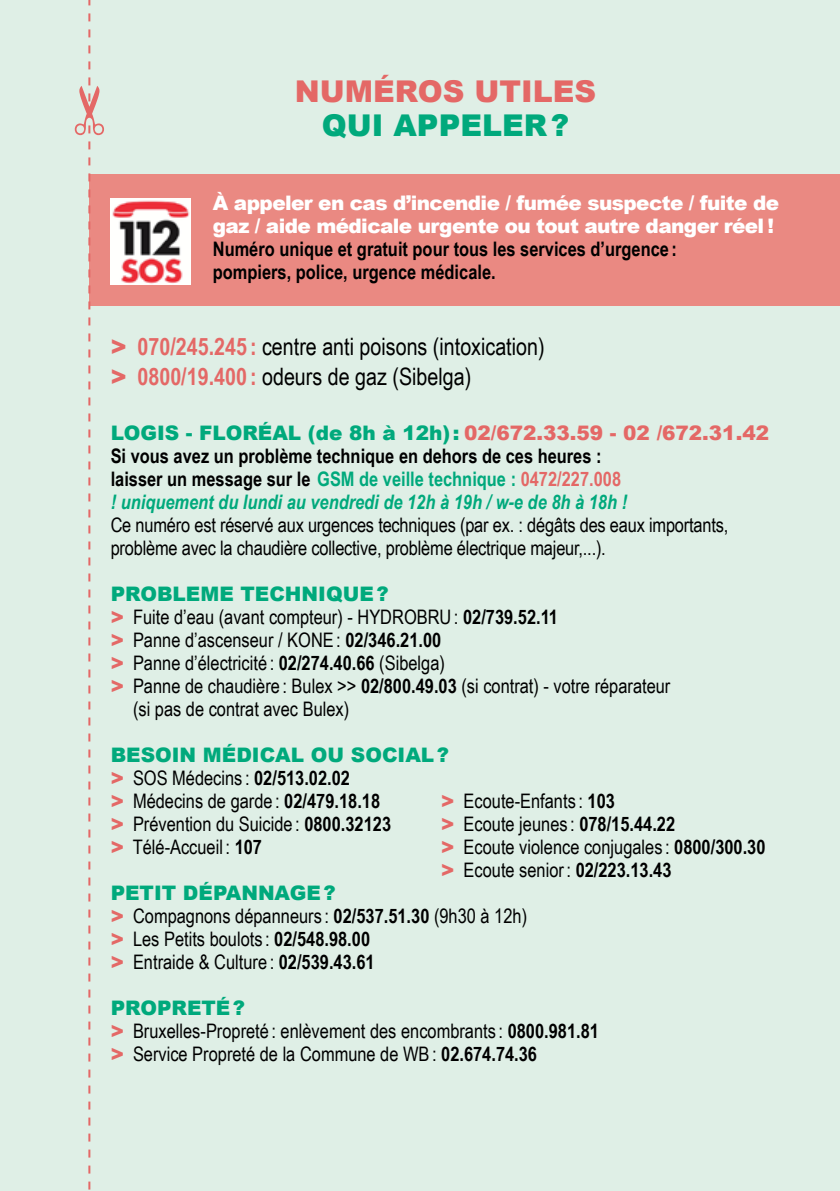
<style>
.page{position:relative;width:840px;height:1191px;background:#fff}
.page>*{position:absolute;margin:0;border:0;box-sizing:border-box;transform-origin:0 0}
.t1{font:900 30px "Arial";color:#e46866}
.t2{font:900 30px "Arial";color:#00a97c}
.t3{font:24px/30px "Arial Narrow";color:#000}
.t4{font:20px/23px "Arial Narrow";color:#000}
.t5{font:700 20px/23px "Arial Narrow";color:#000}
.t6{font:900 20px/23px "Arial";letter-spacing:-.03em;color:#fff}
.t7{font:900 20px "Arial";color:#00a97c}
.t8{font:900 20px "Arial";color:#e46866}
.s1{font-family:"Arial";font-weight:900;color:#e46866}
.s2{font-weight:700;color:#e46866}
.s3{color:#00a97c}
.s4{color:#e46866}
.s5{font-style:italic;color:#00a97c}
.s6{font-weight:700}
</style>
<div class="page">
<div style="left:0;top:0;width:839px;height:1191px;background:#dfefe6"></div>
<div style="left:90px;top:174px;width:749px;height:132px;background:#ea8982"></div>
<img style="left:111px;top:198px;width:79px;height:87px">
<svg style="left:88px;top:0;width:3px;height:1189px"></svg>
<h1 class="t1" style="left:294px;top:75px;width:303px">NUMÉROS UTILES</h1>
<h1 class="t2" style="left:322px;top:109px;width:249px">QUI APPELER?</h1>
<p class="t6" style="left:213px;top:192px;width:567px">À appeler en cas d’incendie / fumée suspecte / fuite de gaz / aide médicale urgente ou tout autre danger réel !</p>
<p class="t5" style="left:213px;top:237px;width:465px">Numéro unique et gratuit pour tous les services d’urgence : pompiers, police, urgence médicale.</p>
<p class="t3" style="left:111px;top:331px;width:435px"><span class="s1">&gt;</span> <span class="s2">070/245.245 :</span> centre anti poisons (intoxication) <span class="s1">&gt;</span> <span class="s2">0800/19.400 :</span> odeurs de gaz (Sibelga)</p>
<p class="t8" style="left:111px;top:422px;width:659px"><span class="s3">LOGIS - FLORÉAL (de 8h à 12h):</span> 02/672.33.59 - 02 /672.31.42</p>
<p class="t5" style="left:111px;top:444px;width:517px">Si vous avez un problème technique en dehors de ces heures : laisser un message sur le <span class="s3">GSM de veille technique :</span> <span class="s4">0472/227.008 </span><span class="s5">! uniquement du lundi au vendredi de 12h à 19h / w-e de 8h à 18h !</span></p>
<p class="t4" style="left:111px;top:513px;width:618px">Ce numéro est réservé aux urgences techniques (par ex. : dégâts des eaux importants, problème avec la chaudière collective, problème électrique majeur,...).</p>
<p class="t7" style="left:111px;top:583px;width:279px">PROBLEME TECHNIQUE?</p>
<p class="t4" style="left:111px;top:605px;width:448px"><span class="s1">&gt;</span> Fuite d’eau (avant compteur) - HYDROBRU: <span class="s6">02/739.52.11</span></p>
<p class="t4" style="left:111px;top:628px;width:332px"><span class="s1">&gt;</span> Panne d’ascenseur / KONE: <span class="s6">02/346.21.00</span></p>
<p class="t4" style="left:111px;top:651px;width:335px"><span class="s1">&gt;</span> Panne d’électricité : <span class="s6">02/274.40.66</span> (Sibelga)</p>
<p class="t4" style="left:111px;top:674px;width:561px"><span class="s1">&gt;</span> Panne de chaudière : Bulex &gt;&gt; <span class="s6">02/800.49.03</span> (si contrat) - votre réparateur</p>
<p class="t4" style="left:133px;top:697px;width:218px">(si pas de contrat avec Bulex)</p>
<p class="t7" style="left:111px;top:744px;width:340px">BESOIN MÉDICAL OU SOCIAL?</p>
<p class="t4" style="left:111px;top:766px;width:282px"><span class="s1">&gt;</span> SOS Médecins : <span class="s6">02/513.02.02<br></span><span class="s1">&gt;</span> Médecins de garde : <span class="s6">02/479.18.18 </span><span class="s1">&gt;</span> Prévention du Suicide : <span class="s6">0800.32123 </span><span class="s1">&gt;</span> Télé-Accueil : <span class="s6">107</span></p>
<p class="t7" style="left:111px;top:882px;width:226px">PETIT DÉPANNAGE?</p>
<p class="t4" style="left:111px;top:904px;width:418px"><span class="s1">&gt;</span> Compagnons dépanneurs : <span class="s6">02/537.51.30</span> (9h30 à 12h) <span class="s1">&gt;</span> Les Petits boulots : <span class="s6">02/548.98.00<br></span><span class="s1">&gt;</span> Entraide &amp; Culture : <span class="s6">02/539.43.61</span></p>
<p class="t7" style="left:111px;top:997px;width:136px">PROPRETÉ?</p>
<p class="t4" style="left:111px;top:1019px;width:489px"><span class="s1">&gt;</span> Bruxelles-Propreté : enlèvement des encombrants : <span class="s6">0800.981.81 </span><span class="s1">&gt;</span> Service Propreté de la Commune de WB: <span class="s6">02.674.74.36</span></p>
<p class="t4" style="left:441px;top:789px;width:325px"><span class="s1">&gt;</span> Ecoute-Enfants : <span class="s6">103<br></span><span class="s1">&gt;</span> Ecoute jeunes : <span class="s6">078/15.44.22<br></span><span class="s1">&gt;</span> Ecoute violence conjugales : <span class="s6">0800/300.30 </span><span class="s1">&gt;</span> Ecoute senior: <span class="s6">02/223.13.43</span></p>
</div>
